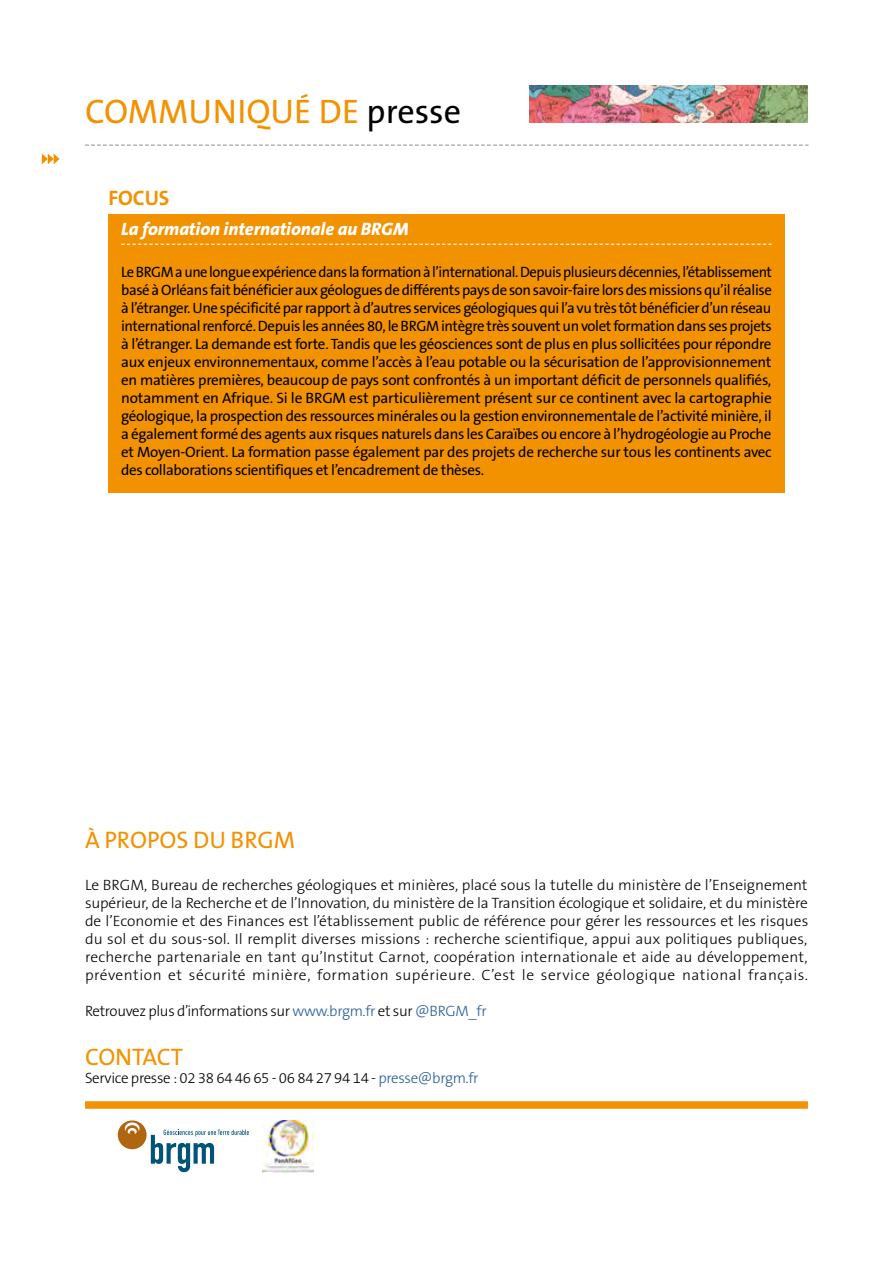
<style>
.page{position:relative;width:893px;height:1263px;background:#fff}
.page>*{position:absolute;margin:0;border:0;box-sizing:border-box;transform-origin:0 0}
.t1{font:34.2px "The Sans B5 Plain";color:#f39200}
.t2{font:24px "The Sans B5 Plain";color:#f39200}
.t3{font:700 21px "The Sans B W7";color:#f39200}
.t4{font:italic 800 18px "The Sans B W8";color:#fff}
.t5{font:15px/18px "The Sans B5 Plain";letter-spacing:-.02em;color:#000;text-align:justify}
.t6{font:300 15px/18px "The Sans B W3";letter-spacing:-.02em;color:#000;text-align:justify}
.s1{color:#000}
.s2{color:#275b9b}
</style>
<div class="page">
<img style="left:529px;top:85px;width:279px;height:38px">
<div style="left:85px;top:1101px;width:723px;height:8px;background:#f39200"></div>
<svg style="left:85px;top:145px;width:724px;height:1px"></svg>
<svg style="left:42px;top:153px;width:18px;height:11px"></svg>
<svg style="left:118px;top:1120px;width:131px;height:52px"></svg>
<img style="left:262px;top:1120px;width:52px;height:52px">
<div style="left:108px;top:214px;width:676px;height:278px;background:#f39200"></div>
<svg style="left:121px;top:244px;width:651px;height:1px"></svg>
<h1 class="t1" style="left:85px;top:94px;width:378px">COMMUNIQUÉ DE <span class="s1">presse</span></h1>
<h3 class="t3" style="left:108px;top:184px;width:63px">FOCUS</h3>
<p class="t4" style="left:121px;top:217px;width:289px">La formation internationale au BRGM</p>
<p class="t5" style="left:121px;top:264px;width:652px">Le BRGM a une longue expérience dans la formation à l’international. Depuis plusieurs décennies, l’établissement basé à Orléans fait bénéficier aux géologues de différents pays de son savoir-faire lors des missions qu’il réalise à l’étranger. Une spécificité par rapport à d’autres services géologiques qui l’a vu très tôt bénéficier d’un réseau international renforcé. Depuis les années 80, le BRGM intègre très souvent un volet formation dans ses projets à l’étranger. La demande est forte. Tandis que les géosciences sont de plus en plus sollicitées pour répondre aux enjeux environnementaux, comme l’accès à l’eau potable ou la sécurisation de l’approvisionnement en matières premières, beaucoup de pays sont confrontés à un important déficit de personnels qualifiés, notamment en Afrique. Si le BRGM est particulièrement présent sur ce continent avec la cartographie géologique, la prospection des ressources minérales ou la gestion environnementale de l’activité minière, il a également formé des agents aux risques naturels dans les Caraïbes ou encore à l’hydrogéologie au Proche et Moyen-Orient. La formation passe également par des projets de recherche sur tous les continents avec des collaborations scientifiques et l’encadrement de thèses.</p>
<h2 class="t2" style="left:85px;top:827px;width:212px">À PROPOS DU BRGM</h2>
<p class="t6" style="left:85px;top:876px;width:725px">Le BRGM, Bureau de recherches géologiques et minières, placé sous la tutelle du ministère de l’Enseignement supérieur, de la Recherche et de l’Innovation, du ministère de la Transition écologique et solidaire, et du ministère de l’Economie et des Finances est l’établissement public de référence pour gérer les ressources et les risques du sol et du sous-sol. Il remplit diverses missions : recherche scientifique, appui aux politiques publiques, recherche partenariale en tant qu’Institut Carnot, coopération internationale et aide au développement, prévention et sécurité minière, formation supérieure. C’est le service géologique national français.</p>
<p class="t6" style="left:85px;top:1002px;width:403px">Retrouvez plus d’informations sur <span class="s2">www.brgm.fr</span> et sur <span class="s2">@BRGM_fr</span></p>
<h2 class="t2" style="left:85px;top:1044px;width:100px">CONTACT</h2>
<p class="t6" style="left:85px;top:1069px;width:395px">Service presse : 02 38 64 46 65 - 06 84 27 94 14 - <span class="s2">presse@brgm.fr</span></p>
</div>
